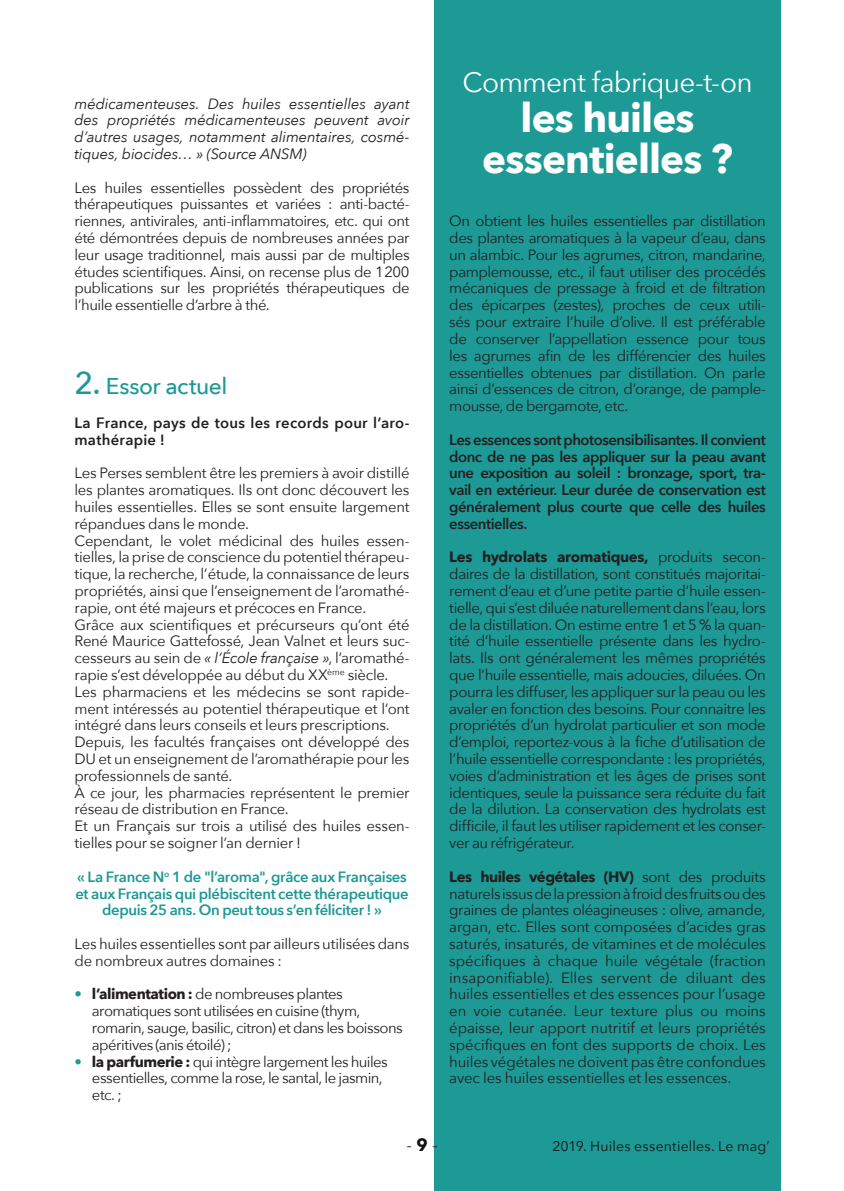
<style>
.page{position:relative;width:844px;height:1191px;background:#fff}
.page>*{position:absolute;margin:0;border:0;box-sizing:border-box;transform-origin:0 0}
.t1{font:700 40.25px/40.2px "Avenir Next";letter-spacing:-.02em;color:#fff;text-align:center}
.t2{font:28px "Avenir Next";letter-spacing:-.025em;color:#fff}
.t3{font:500 22.75px "Avenir Next";letter-spacing:-.02em;color:#1d9996}
.t4{font:17.5px "Avenir Next";color:#131212}
.t5{font:14.88px/16.8px "Avenir Next";letter-spacing:-.02em;color:#231f20;text-align:justify}
.t6{font:14.88px/16.8px "Avenir Next";letter-spacing:-.04em;color:#231f20}
.t7{font:600 14.88px/16.8px "Avenir Next";letter-spacing:-.025em;color:#231f20;text-align:justify}
.t8{font:italic 14.88px/16.8px "Avenir Next";letter-spacing:-.01em;color:#231f20;text-align:justify}
.t9{font:600 14.88px/16.8px "Avenir Next";letter-spacing:-.025em;color:#1d9996;text-align:center}
.t10{font:600 14.88px/16.8px "Avenir Next";letter-spacing:.015em;color:#231f20}
.t11{font:14px "Avenir Next";letter-spacing:.015em;color:#131212}
.s1{font-size:31.5px}
.s2{font-style:italic}
.s3{color:#1d9996}
.s4{font-weight:700}
</style>
<div class="page">
<div style="left:434px;top:0;width:346px;height:1191px;background:#1d9996"></div>
<p class="t8" style="left:74px;top:95px;width:336px">médicamenteuses. Des huiles essentielles ayant des propriétés médicamenteuses peuvent avoir d’autres usages, notamment alimentaires, cosmé&shy;tiques, biocides… » (Source ANSM)</p>
<p class="t5" style="left:74px;top:179px;width:336px">Les huiles essentielles possèdent des propriétés thérapeutiques puissantes et variées : anti-bacté&shy;riennes, antivirales, anti-inflammatoires, etc. qui ont été démontrées depuis de nombreuses années par leur usage traditionnel, mais aussi par de multiples études scientifiques. Ainsi, on recense plus de 1200 publications sur les propriétés thérapeutiques de l’huile essentielle d’arbre à thé.</p>
<h3 class="t3" style="left:74px;top:371px;width:154px"><span class="s1">2.</span> Essor actuel</h3>
<p class="t10" style="left:74px;top:415px;width:336px">La France, pays de tous les records pour l’aro&shy;mathérapie !</p>
<p class="t5" style="left:74px;top:465px;width:336px;text-align:left">Les Perses semblent être les premiers à avoir distillé les plantes aromatiques. Ils ont donc découvert les huiles essentielles. Elles se sont ensuite largement répandues dans le monde.<br>Cependant, le volet médicinal des huiles essen&shy;tielles, la prise de conscience du potentiel thérapeu&shy;tique, la recherche, l’étude, la connaissance de leurs propriétés, ainsi que l’enseignement de l’aromathé&shy;rapie, ont été majeurs et précoces en France.<br>Grâce aux scientifiques et précurseurs qu’ont été René Maurice Gattefossé, Jean Valnet et leurs suc&shy;cesseurs au sein de <span class="s2">« l’École française »</span>, l’aromathé&shy;rapie s’est développée au début du XX<sup>ème</sup> siècle.<br>Les pharmaciens et les médecins se sont rapide&shy;ment intéressés au potentiel thérapeutique et l’ont intégré dans leurs conseils et leurs prescriptions.<br>Depuis, les facultés françaises ont développé des DU et un enseignement de l’aromathérapie pour les professionnels de santé.<br>À ce jour, les pharmacies représentent le premier réseau de distribution en France.<br>Et un Français sur trois a utilisé des huiles essen&shy;tielles pour se soigner l’an dernier !</p>
<p class="t9" style="left:75px;top:868px;width:335px">« La France N<sup>o</sup> 1 de "l’aroma", grâce aux Françaises et aux Français qui plébiscitent cette thérapeutique depuis 25 ans. On peut tous s’en féliciter ! »</p>
<p class="t5" style="left:74px;top:935px;width:336px">Les huiles essentielles sont par ailleurs utilisées dans de nombreux autres domaines :</p>
<p class="t6" style="left:92px;top:986px;width:312px;text-indent:-18px"><span class="s3">•</span> <span class="s4">l’alimentation :</span> de nombreuses plantes aromatiques sont utilisées en cuisine (thym, romarin, sauge, basilic, citron) et dans les boissons apéritives (anis étoilé) ;</p>
<p class="t6" style="left:92px;top:1053px;width:297px;text-indent:-18px"><span class="s3">•</span> <span class="s4">la parfumerie :</span> qui intègre largement les huiles essentielles, comme la rose, le santal, le jasmin, etc. ;</p>
<h2 class="t2" style="left:462px;top:64px;width:292px">Comment fabrique-t-on</h2>
<h1 class="t1" style="left:482px;top:99px;width:252px">les huiles essentielles ?</h1>
<p class="t5" style="left:449px;top:213px;width:318px">On obtient les huiles essentielles par distillation des plantes aromatiques à la vapeur d’eau, dans un alambic. Pour les agrumes, citron, mandarine, pamplemousse, etc., il faut utiliser des procédés mécaniques de pressage à froid et de filtration des épicarpes (zestes), proches de ceux utili&shy;sés pour extraire l’huile d’olive. Il est préférable de conserver l’appellation essence pour tous les agrumes afin de les différencier des huiles essentielles obtenues par distillation. On parle ainsi d’essences de citron, d’orange, de pample&shy;mousse, de bergamote, etc.</p>
<p class="t7" style="left:449px;top:431px;width:318px">Les essences sont photosensibilisantes. Il convient donc de ne pas les appliquer sur la peau avant une exposition au soleil : bronzage, sport, tra&shy;vail en extérieur. Leur durée de conservation est généralement plus courte que celle des huiles essentielles.</p>
<p class="t5" style="left:449px;top:549px;width:318px"><span class="s4">Les hydrolats aromatiques,</span> produits secon&shy;daires de la distillation, sont constitués majoritai&shy;rement d’eau et d’une petite partie d’huile essen&shy;tielle, qui s’est diluée naturellement dans l’eau, lors de la distillation. On estime entre 1 et 5 % la quan&shy;tité d’huile essentielle présente dans les hydro&shy;lats. Ils ont généralement les mêmes propriétés que l’huile essentielle, mais adoucies, diluées. On pourra les diffuser, les appliquer sur la peau ou les avaler en fonction des besoins. Pour connaitre les propriétés d’un hydrolat particulier et son mode d’emploi, reportez-vous à la fiche d’utilisation de l’huile essentielle correspondante : les propriétés, voies d’administration et les âges de prises sont identiques, seule la puissance sera réduite du fait de la dilution. La conservation des hydrolats est difficile, il faut les utiliser rapidement et les conser&shy;ver au réfrigérateur.</p>
<p class="t5" style="left:449px;top:868px;width:318px"><span class="s4">Les huiles végétales (HV)</span> sont des produits naturels issus de la pression à froid des fruits ou des graines de plantes oléagineuses : olive, amande, argan, etc. Elles sont composées d’acides gras saturés, insaturés, de vitamines et de molécules spécifiques à chaque huile végétale (fraction insaponifiable). Elles servent de diluant des huiles essentielles et des essences pour l’usage en voie cutanée. Leur texture plus ou moins épaisse, leur apport nutritif et leurs propriétés spécifiques en font des supports de choix. Les huiles végétales ne doivent pas être confondues avec les huiles essentielles et les essences.</p>
<p class="t4" style="left:406px;top:1133px;width:33px">- <span class="s4">9</span> -</p>
<p class="t11" style="left:552px;top:1137px;width:218px">2019. Huiles essentielles. Le mag’</p>
</div>
